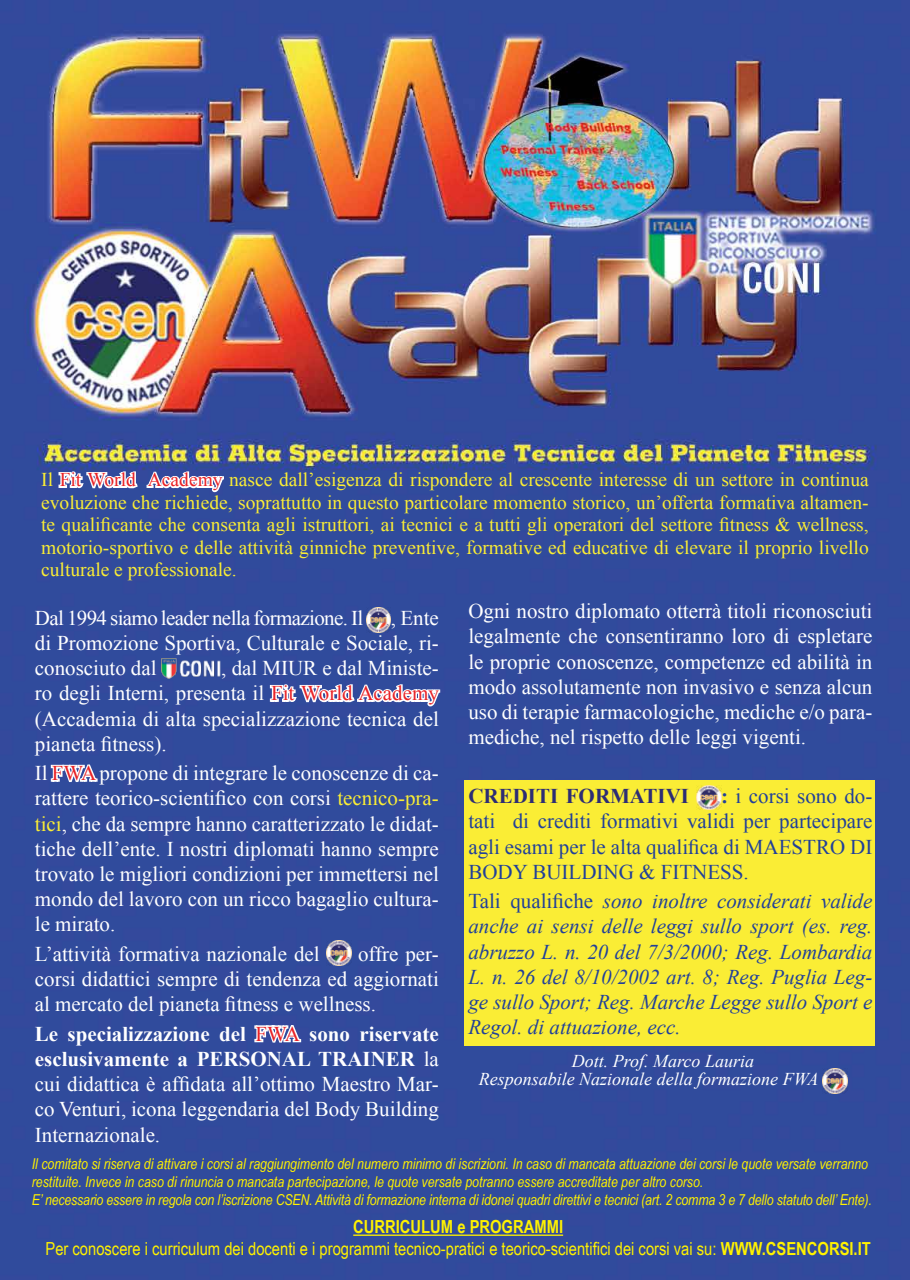
<style>
.page{position:relative;width:910px;height:1280px;background:#fff}
.page>*{position:absolute;margin:0;border:0;box-sizing:border-box;transform-origin:0 0}
.t1{font:21px/25.2px "Times New Roman";color:#fff;text-align:justify}
.t2{font:italic 21px/25.2px "Times New Roman";color:#21409a;text-align:justify}
.t3{font:21px/25.2px "Times New Roman";color:#21409a;text-align:justify}
.t4{font:21px "Times New Roman";letter-spacing:-.03em;color:#fff}
.t5{font:700 21px "Times New Roman";color:#2d2d74}
.t6{font:19.5px/22.5px "Times New Roman";color:#faed35;text-align:justify}
.t7{font:18px/21.6px "Arial Narrow";color:#fff200;text-align:center}
.t8{font:italic 18px/17.5px "Times New Roman";color:#fff}
.t9{font:italic 15px/18px "Arial Narrow";color:#fff200}
.s1{color:#e92226}
.s2{color:#faed35}
.s3{font-weight:700}
.s4{font-style:normal}
</style>
<div class="page">
<img style="left:0;top:0;width:910px;height:1280px">
<img style="left:57px;top:458px;width:169px;height:43px">
<hr style="left:353px;top:1234px;width:210px;height:2px;background:#fff200">
<img style="left:823px;top:1069px;width:24px;height:24px">
<div style="left:465px;top:780px;width:410px;height:266px;background:#faed35"></div>
<img style="left:366px;top:608px;width:25px;height:24px">
<img style="left:162px;top:658px;width:59px;height:20px">
<svg style="left:268px;top:671px;width:174px;height:44px"></svg>
<svg style="left:49px;top:751px;width:50px;height:44px"></svg>
<img style="left:327px;top:941px;width:24px;height:24px">
<svg style="left:253px;top:1012px;width:50px;height:44px"></svg>
<img style="left:697px;top:785px;width:24px;height:24px">
<p class="t6" style="left:41px;top:468px;width:829px">Il <span class="s1">Fit World Academy</span> nasce dall’esigenza di rispondere al crescente interesse di un settore in continua evoluzione che richiede, soprattutto in questo particolare momento storico, un’offerta formativa altamen&shy;te qualificante che consenta agli istruttori, ai tecnici e a tutti gli operatori del settore fitness &amp; wellness, motorio-sportivo e delle attività ginniche preventive, formative ed educative di elevare il proprio livello culturale e professionale.</p>
<p class="t4" style="left:35px;top:604px;width:330px">Dal 1994 siamo leader nella formazione. Il</p>
<p class="t1" style="left:35px;top:605px;width:405px;text-indent:356px">, Ente di Promozione Sportiva, Culturale e Sociale, ri&shy;conosciuto dal</p>
<p class="t1" style="left:35px;top:655px;width:405px;text-indent:186px">, dal MIUR e dal Ministe&shy;ro degli Interni, presenta il <span class="s1">Fit World Academy </span>(Accademia di alta specializzazione tecnica del pianeta fitness).</p>
<p class="t1" style="left:35px;top:760px;width:405px">Il <span class="s1">FWA</span> propone di integrare le conoscenze di ca&shy;rattere teorico-scientifico con corsi <span class="s2">tecnico-pra&shy;tici</span>, che da sempre hanno caratterizzato le didat&shy;tiche dell’ente. I nostri diplomati hanno sempre trovato le migliori condizioni per immettersi nel mondo del lavoro con un ricco bagaglio cultura&shy;le mirato.</p>
<p class="t1" style="left:35px;top:941px;width:286px">L’attività formativa nazionale del</p>
<p class="t1" style="left:35px;top:941px;width:405px;text-indent:323px">offre per&shy;corsi didattici sempre di tendenza ed aggiornati al mercato del pianeta fitness e wellness.</p>
<p class="t1" style="left:35px;top:1021px;width:405px"><span class="s3">Le specializzazione del</span> <span class="s1">FWA</span> <span class="s3">sono riservate esclusivamente a PERSONAL TRAINER</span> la cui didattica è affidata all’ottimo Maestro Mar&shy;co Venturi, icona leggendaria del Body Building Internazionale.</p>
<p class="t1" style="left:468px;top:598px;width:405px">Ogni nostro diplomato otterrà titoli riconosciuti legalmente che consentiranno loro di espletare le proprie conoscenze, competenze ed abilità in modo assolutamente non invasivo e senza alcun uso di terapie farmacologiche, mediche e/o para&shy;mediche, nel rispetto delle leggi vigenti.</p>
<p class="t3" style="left:468px;top:783px;width:405px;text-indent:253px"><span class="s3">:</span> i corsi sono do&shy;tati di crediti formativi validi per partecipare agli esami per le alta qualifica di MAESTRO DI BODY BUILDING &amp; FITNESS.</p>
<p class="t2" style="left:468px;top:888px;width:405px"><span class="s4">Tali qualifiche</span> sono inoltre considerati valide anche ai sensi delle leggi sullo sport (es. reg. abruzzo L. n. 20 del 7/3/2000; Reg. Lombardia L. n. 26 del 8/10/2002 art. 8; Reg. Puglia Leg&shy;ge sullo Sport; Reg. Marche Legge sullo Sport e Regol. di attuazione, ecc.</p>
<p class="t5" style="left:468px;top:781px;width:222px">CREDITI FORMATIVI</p>
<p class="t8" style="left:479px;top:1052px;width:341px;text-indent:93px">Dott. Prof. Marco Lauria<br>Responsabile Nazionale della formazione FWA</p>
<p class="t9" style="left:32px;top:1154px;width:841px">Il comitato si riserva di attivare i corsi al raggiungimento del numero minimo di iscrizioni. In caso di mancata attuazione dei corsi le quote versate verranno restituite. Invece in caso di rinuncia o mancata partecipazione, le quote versate potranno essere accreditate per altro corso.<br>E’ necessario essere in regola con l’iscrizione CSEN. Attività di formazione interna di idonei quadri direttivi e tecnici (art. 2 comma 3 e 7 dello statuto dell’ Ente).</p>
<p class="t7" style="left:46px;top:1215px;width:827px"><span class="s3">CURRICULUM e PROGRAMMI<br></span>Per conoscere i curriculum dei docenti e i programmi tecnico-pratici e teorico-scientifici dei corsi vai su: <span class="s3">WWW.CSENCORSI.IT</span></p>
</div>
